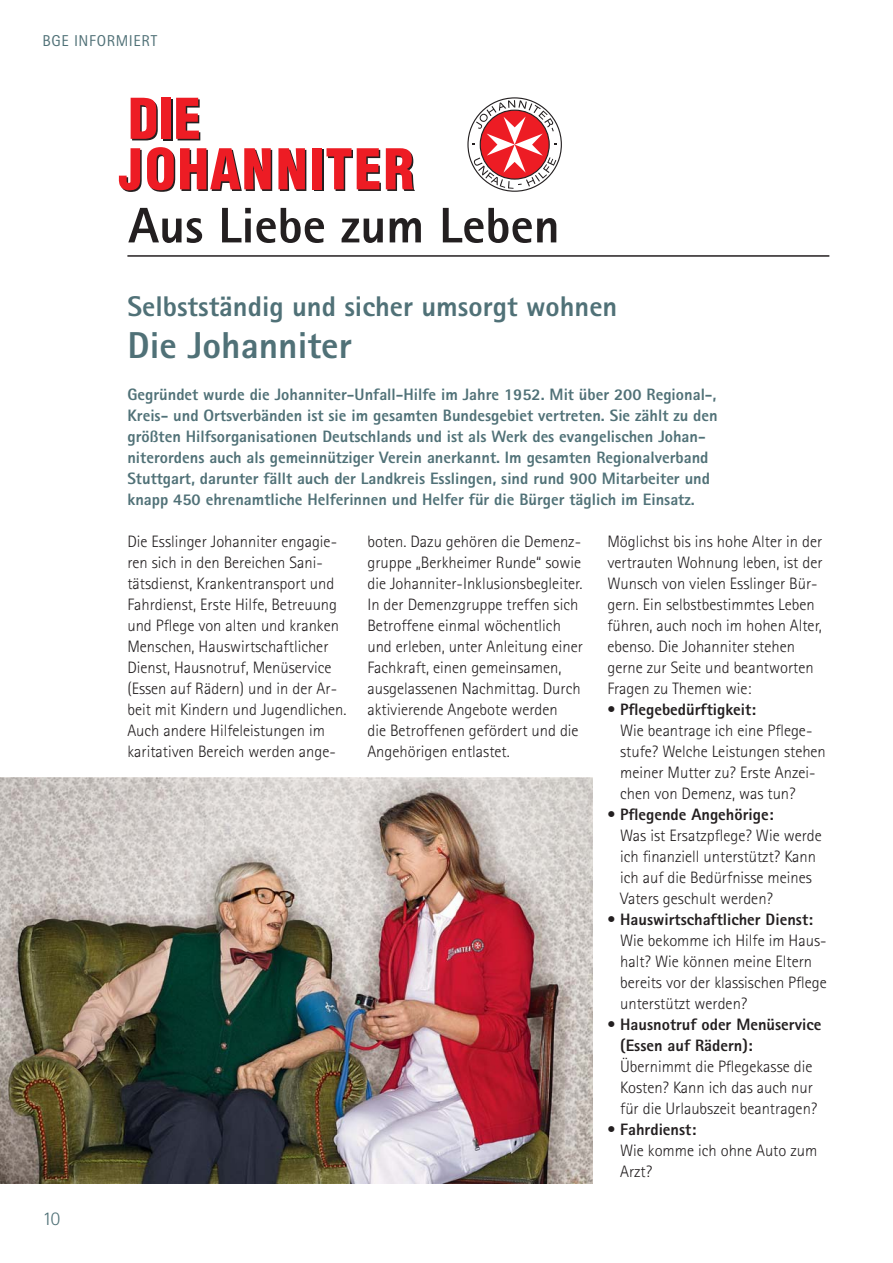
<style>
.page{position:relative;width:893px;height:1263px;background:#fff}
.page>*{position:absolute;margin:0;border:0;box-sizing:border-box;transform-origin:0 0}
.t1{font:800 37.5px "AT Rotis Sans Serif";color:#507177}
.t2{font:800 28.5px "AT Rotis Sans Serif";color:#507177}
.t3{font:300 19.5px "AT Rotis Sans Serif";color:#507177}
.t4{font:300 16.5px/21px "AT Rotis Sans Serif";color:#231f20}
.t5{font:800 16.5px/21px "AT Rotis Sans Serif";color:#507177}
.t6{font:800 16.5px/21px "AT Rotis Sans Serif";color:#231f20}
.t7{font:15.75px "AT Rotis Sans Serif";letter-spacing:.04em;color:#507177}
.s1{font-weight:800}
.s2{font-weight:300}
</style>
<div class="page">
<img style="left:0;top:778px;width:592px;height:405px">
<div style="left:163px;top:99px;width:9px;height:41px;background:#231f20"></div>
<div style="left:313px;top:150px;width:10px;height:41px;background:#ed1c24"></div>
<svg style="left:131px;top:98px;width:27px;height:42px"></svg>
<div style="left:161px;top:98px;width:10px;height:41px;background:#ed1c24"></div>
<svg style="left:176px;top:98px;width:24px;height:42px"></svg>
<svg style="left:278px;top:148px;width:28px;height:43px"></svg>
<div style="left:312px;top:148px;width:10px;height:41px;background:#ed1c24"></div>
<svg style="left:326px;top:148px;width:89px;height:43px"></svg>
<svg style="left:119px;top:147px;width:153px;height:45px"></svg>
<svg style="left:128px;top:208px;width:53px;height:35px"></svg>
<svg style="left:187px;top:218px;width:15px;height:25px"></svg>
<svg style="left:222px;top:208px;width:102px;height:35px"></svg>
<svg style="left:341px;top:219px;width:42px;height:24px"></svg>
<svg style="left:389px;top:218px;width:32px;height:24px"></svg>
<svg style="left:443px;top:208px;width:113px;height:35px"></svg>
<svg style="left:468px;top:98px;width:93px;height:93px"></svg>
<svg style="left:473px;top:100px;width:84px;height:89px"></svg>
<hr style="left:127px;top:255px;width:702px;height:2px;background:#231f20">
<p class="t7" style="left:42px;top:35px;width:116px">BGE INFORMIERT</p>
<p class="t3" style="left:42px;top:1211px;width:20px">10</p>
<h2 class="t2" style="left:127px;top:295px;width:491px">Selbstständig und sicher umsorgt wohnen</h2>
<h1 class="t1" style="left:127px;top:331px;width:226px">Die Johanniter</h1>
<p class="t5" style="left:127px;top:385px;width:591px">Gegründet wurde die Johanniter-Unfall-Hilfe im Jahre 1952. Mit über 200 Regional-, Kreis- und Ortsverbänden ist sie im gesamten Bundesgebiet vertreten. Sie zählt zu den größten Hilfsorganisationen Deutschlands und ist als Werk des evangelischen Johan&shy;niterordens auch als gemeinnütziger Verein anerkannt. Im gesamten Regionalverband Stuttgart, darunter fällt auch der Landkreis Esslingen, sind rund 900 Mitarbeiter und knapp 450 ehrenamtliche Helferinnen und Helfer für die Bürger täglich im Einsatz.</p>
<p class="t4" style="left:127px;top:532px;width:221px">Die Esslinger Johanniter engagie&shy;ren sich in den Bereichen Sani&shy;tätsdienst, Krankentransport und Fahrdienst, Erste Hilfe, Betreuung und Pflege von alten und kranken Menschen, Hauswirtschaftlicher Dienst, Hausnotruf, Menüservice (Essen auf Rädern) und in der Ar&shy;beit mit Kindern und Jugendlichen.<br>Auch andere Hilfeleistungen im karitativen Bereich werden ange-</p>
<p class="t4" style="left:367px;top:532px;width:217px">boten. Dazu gehören die Demenz&shy;gruppe „Berkheimer Runde“ sowie die Johanniter-Inklusionsbegleiter.<br>In der Demenzgruppe treffen sich<br>Betroffene einmal wöchentlich und erleben, unter Anleitung einer<br>Fachkraft, einen gemeinsamen, ausgelassenen Nachmittag. Durch aktivierende Angebote werden<br>die Betroffenen gefördert und die<br>Angehörigen entlastet.</p>
<p class="t4" style="left:607px;top:532px;width:217px">Möglichst bis ins hohe Alter in der vertrauten Wohnung leben, ist der<br>Wunsch von vielen Esslinger Bür&shy;gern. Ein selbstbestimmtes Leben führen, auch noch im hohen Alter, ebenso. Die Johanniter stehen gerne zur Seite und beantworten<br>Fragen zu Themen wie:</p>
<p class="t4" style="left:620px;top:700px;width:207px;text-indent:-13px">• <span class="s1">Pflegebedürftigkeit:<br></span>Wie beantrage ich eine Pflege&shy;stufe? Welche Leistungen stehen meiner Mutter zu? Erste Anzei&shy;chen von Demenz, was tun?</p>
<p class="t4" style="left:620px;top:805px;width:203px;text-indent:-13px">• <span class="s1">Pflegende Angehörige:<br></span>Was ist Ersatzpflege? Wie werde ich finanziell unterstützt? Kann ich auf die Bedürfnisse meines<br>Vaters geschult werden?</p>
<p class="t4" style="left:620px;top:910px;width:208px;text-indent:-13px">• <span class="s1">Hauswirtschaftlicher Dienst:<br></span>Wie bekomme ich Hilfe im Haus&shy;halt? Wie können meine Eltern bereits vor der klassischen Pflege unterstützt werden?</p>
<p class="t6" style="left:620px;top:1015px;width:203px;text-indent:-13px"><span class="s2">•</span> Hausnotruf oder Menüservice (Essen auf Rädern):</p>
<p class="t4" style="left:620px;top:1057px;width:199px">Übernimmt die Pflegekasse die<br>Kosten? Kann ich das auch nur für die Urlaubszeit beantragen?</p>
<p class="t4" style="left:620px;top:1120px;width:199px;text-indent:-13px">• <span class="s1">Fahrdienst:<br></span>Wie komme ich ohne Auto zum<br>Arzt?</p>
</div>
